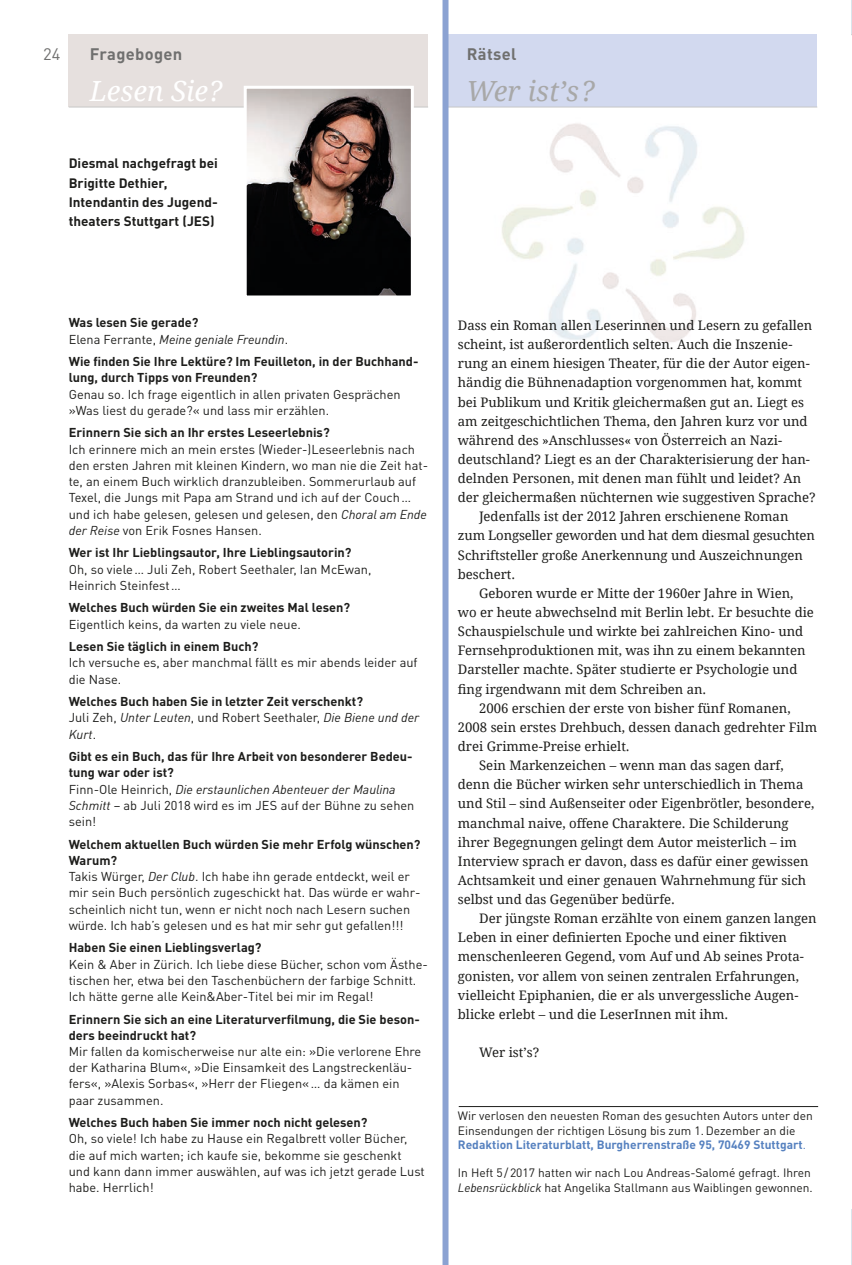
<style>
.page{position:relative;width:852px;height:1265px;background:#fff}
.page>*{position:absolute;margin:0;border:0;box-sizing:border-box;transform-origin:0 0}
.t1{font:italic 27.75px "Droid Serif";color:#fff}
.t2{font:italic 27.75px "Droid Serif";color:#a8a8a8}
.t3{font:700 16.5px "DINOT";letter-spacing:.02em;color:#70706f}
.t4{font:16.5px "DINOT";color:#70706f}
.t5{font:700 13.5px/19.2px "DINOT";color:#1d1d1b}
.t6{font:13.2px "Droid Serif";color:#1d1d1b}
.t7{font:12.75px/16.2px "DINOT";color:#1d1d1b}
.t8{font:700 12.75px/16.2px "DINOT";color:#1d1d1b}
.t9{font:italic 12.75px/16.2px "DINOT";color:#1d1d1b}
.t10{font:12px/14.2px "DINOT";color:#1d1d1b}
.s1{font-weight:700;font-style:normal}
.s2{font-style:normal}
.s3{font-style:italic}
.s4{font-weight:400}
.s5{font-weight:400;font-style:italic}
.s6{font-weight:700}
.s7{font-weight:700;color:#5681bf}
.s8{color:#5681bf}
</style>
<div class="page">
<div style="left:69px;top:35px;width:359px;height:72px;background:#e6e0de"></div>
<div style="left:445px;top:35px;width:372px;height:72px;background:#d2d9ef"></div>
<hr style="left:69px;top:107px;width:359px;height:1px;background:#c7c7c6">
<hr style="left:445px;top:107px;width:372px;height:1px;background:#c7c7c6">
<div style="left:442px;top:0;width:6px;height:1264px;background:#8ba2d2"></div>
<img style="left:502px;top:123px;width:242px;height:219px">
<img style="left:248px;top:90px;width:162px;height:204px">
<div style="left:244px;top:86px;width:170px;height:212px;border:3px solid #fff"></div>
<hr style="left:459px;top:1106px;width:359px;height:1px;background:#1d1d1b">
<hr style="left:851px;top:1208px;width:1px;height:56px;background:#dae5ec">
<hr style="left:851px;top:0;width:1px;height:35px;background:#dae5ec">
<p class="t4" style="left:43px;top:43px;width:19px">24</p>
<p class="t3" style="left:90px;top:43px;width:94px">Fragebogen</p>
<p class="t3" style="left:467px;top:43px;width:51px">Rätsel</p>
<h1 class="t1" style="left:90px;top:73px;width:134px">Lesen Sie?</h1>
<h1 class="t2" style="left:466px;top:73px;width:129px">Wer ist’s?</h1>
<p class="t5" style="left:69px;top:153px;width:151px">Diesmal nachgefragt bei<br>Brigitte Dethier,<br>Intendantin des Jugend&shy;theaters Stuttgart (JES)</p>
<p class="t9" style="left:69px;top:314px;width:221px"><span class="s1">Was lesen Sie gerade?<br></span><span class="s2">Elena Ferrante,</span> Meine geniale Freundin<span class="s2">.</span></p>
<p class="t8" style="left:69px;top:353px;width:351px">Wie finden Sie Ihre Lektüre? Im Feuilleton, in der Buchhand&shy;lung, durch Tipps von Freunden?</p>
<p class="t7" style="left:69px;top:385px;width:333px">Genau so. Ich frage eigentlich in allen privaten Gesprächen »Was liest du gerade?« und lass mir erzählen.</p>
<p class="t8" style="left:69px;top:424px;width:262px">Erinnern Sie sich an Ihr erstes Leseerlebnis?</p>
<p class="t7" style="left:69px;top:440px;width:361px">Ich erinnere mich an mein erstes (Wieder-)Leseerlebnis nach den ersten Jahren mit kleinen Kindern, wo man nie die Zeit hat&shy;te, an einem Buch wirklich dranzubleiben. Sommerurlaub auf Texel, die Jungs mit Papa am Strand und ich auf der Couch … und ich habe gelesen, gelesen und gelesen, den <span class="s3">Choral am Ende der Reise</span> von Erik Fosnes Hansen.</p>
<p class="t8" style="left:69px;top:544px;width:284px">Wer ist Ihr Lieblingsautor, Ihre Lieblingsautorin?</p>
<p class="t7" style="left:69px;top:560px;width:304px">Oh, so viele … Juli Zeh, Robert Seethaler, Ian McEwan,<br>Heinrich Steinfest …</p>
<p class="t8" style="left:69px;top:599px;width:283px">Welches Buch würden Sie ein zweites Mal lesen?</p>
<p class="t7" style="left:69px;top:615px;width:234px">Eigentlich keins, da warten zu viele neue.</p>
<p class="t8" style="left:69px;top:638px;width:191px">Lesen Sie täglich in einem Buch?</p>
<p class="t7" style="left:69px;top:654px;width:350px">Ich versuche es, aber manchmal fällt es mir abends leider auf die Nase.</p>
<p class="t8" style="left:69px;top:693px;width:352px">Welches Buch haben Sie in letzter Zeit verschenkt?<br><span class="s4">Juli Zeh,</span> <span class="s5">Unter Leuten</span><span class="s4">, und Robert Seethaler,</span> <span class="s5">Die Biene und der<br>Kurt</span><span class="s4">.</span></p>
<p class="t8" style="left:69px;top:748px;width:347px">Gibt es ein Buch, das für Ihre Arbeit von besonderer Bedeu&shy;tung war oder ist?<br><span class="s4">Finn-Ole Heinrich,</span> <span class="s5">Die erstaunlichen Abenteuer der Maulina Schmitt</span> <span class="s4">– ab Juli 2018 wird es im JES auf der Bühne zu sehen sein!</span></p>
<p class="t7" style="left:69px;top:835px;width:353px"><span class="s6">Welchem aktuellen Buch würden Sie mehr Erfolg wünschen?<br>Warum?<br></span>Takis Würger, <span class="s3">Der Club</span>. Ich habe ihn gerade entdeckt, weil er mir sein Buch persönlich zugeschickt hat. Das würde er wahr&shy;scheinlich nicht tun, wenn er nicht noch nach Lesern suchen würde. Ich hab’s gelesen und es hat mir sehr gut gefallen!!!</p>
<p class="t8" style="left:69px;top:939px;width:194px">Haben Sie einen Lieblingsverlag?</p>
<p class="t7" style="left:69px;top:955px;width:361px">Kein &amp; Aber in Zürich. Ich liebe diese Bücher, schon vom Ästhe&shy;tischen her, etwa bei den Taschenbüchern der farbige Schnitt.<br>Ich hätte gerne alle Kein&amp;Aber-Titel bei mir im Regal!</p>
<p class="t8" style="left:69px;top:1010px;width:352px">Erinnern Sie sich an eine Literaturverfilmung, die Sie beson&shy;ders beeindruckt hat?</p>
<p class="t7" style="left:69px;top:1042px;width:354px">Mir fallen da komischerweise nur alte ein: »Die verlorene Ehre der Katharina Blum«, »Die Einsamkeit des Langstreckenläu&shy;fers«, »Alexis Sorbas«, »Herr der Fliegen« … da kämen ein paar zusammen.</p>
<p class="t8" style="left:69px;top:1113px;width:300px">Welches Buch haben Sie immer noch nicht gelesen?</p>
<p class="t7" style="left:69px;top:1130px;width:358px">Oh, so viele! Ich habe zu Hause ein Regalbrett voller Bücher, die auf mich warten; ich kaufe sie, bekomme sie geschenkt und kann dann immer auswählen, auf was ich jetzt gerade Lust habe. Herrlich!</p>
<p class="t6" style="left:458px;top:317px;width:356px">Dass ein Roman allen Leserinnen und Lesern zu gefallen</p>
<p class="t6" style="left:458px;top:336px;width:336px">scheint, ist außerordentlich selten. Auch die Inszenie-</p>
<p class="t6" style="left:458px;top:355px;width:353px">rung an einem hiesigen Theater, für die der Autor eigen-</p>
<p class="t6" style="left:458px;top:374px;width:346px">händig die Bühnenadaption vorgenommen hat, kommt</p>
<p class="t6" style="left:458px;top:393px;width:348px">bei Publikum und Kritik gleichermaßen gut an. Liegt es</p>
<p class="t6" style="left:458px;top:412px;width:351px">am zeitgeschichtlichen Thema, den Jahren kurz vor und</p>
<p class="t6" style="left:458px;top:432px;width:326px">während des »Anschlusses« von Österreich an Nazi-</p>
<p class="t6" style="left:458px;top:451px;width:353px">deutschland? Liegt es an der Charakterisierung der han-</p>
<p class="t6" style="left:458px;top:470px;width:345px">delnden Personen, mit denen man fühlt und leidet? An</p>
<p class="t6" style="left:458px;top:489px;width:359px">der gleichermaßen nüchternen wie suggestiven Sprache?</p>
<p class="t6" style="left:479px;top:508px;width:311px">Jedenfalls ist der 2012 Jahren erschienene Roman</p>
<p class="t6" style="left:458px;top:527px;width:358px">zum Longseller geworden und hat dem diesmal gesuchten</p>
<p class="t6" style="left:458px;top:546px;width:346px">Schriftsteller große Anerkennung und Auszeichnungen</p>
<p class="t6" style="left:458px;top:565px;width:59px">beschert.</p>
<p class="t6" style="left:479px;top:585px;width:316px">Geboren wurde er Mitte der 1960er Jahre in Wien,</p>
<p class="t6" style="left:458px;top:604px;width:358px">wo er heute abwechselnd mit Berlin lebt. Er besuchte die</p>
<p class="t6" style="left:458px;top:623px;width:347px">Schauspielschule und wirkte bei zahlreichen Kino- und</p>
<p class="t6" style="left:458px;top:642px;width:349px">Fernsehproduktionen mit, was ihn zu einem bekannten</p>
<p class="t6" style="left:458px;top:661px;width:341px">Darsteller machte. Später studierte er Psychologie und</p>
<p class="t6" style="left:458px;top:680px;width:250px">fing irgendwann mit dem Schreiben an.</p>
<p class="t6" style="left:479px;top:699px;width:313px">2006 erschien der erste von bisher fünf Romanen,</p>
<p class="t6" style="left:458px;top:718px;width:361px">2008 sein erstes Drehbuch, dessen danach gedrehter Film</p>
<p class="t6" style="left:458px;top:738px;width:173px">drei Grimme-Preise erhielt.</p>
<p class="t6" style="left:479px;top:757px;width:306px">Sein Markenzeichen – wenn man das sagen darf,</p>
<p class="t6" style="left:458px;top:776px;width:347px">denn die Bücher wirken sehr unterschiedlich in Thema</p>
<p class="t6" style="left:458px;top:795px;width:358px">und Stil – sind Außenseiter oder Eigenbrötler, besondere,</p>
<p class="t6" style="left:458px;top:814px;width:332px">manchmal naive, offene Charaktere. Die Schilderung</p>
<p class="t6" style="left:458px;top:833px;width:340px">ihrer Begegnungen gelingt dem Autor meisterlich – im</p>
<p class="t6" style="left:458px;top:852px;width:352px">Interview sprach er davon, dass es dafür einer gewissen</p>
<p class="t6" style="left:458px;top:871px;width:350px">Achtsamkeit und einer genauen Wahrnehmung für sich</p>
<p class="t6" style="left:458px;top:891px;width:219px">selbst und das Gegenüber bedürfe.</p>
<p class="t6" style="left:479px;top:910px;width:339px">Der jüngste Roman erzählte von einem ganzen langen</p>
<p class="t6" style="left:458px;top:929px;width:331px">Leben in einer definierten Epoche und einer fiktiven</p>
<p class="t6" style="left:458px;top:948px;width:347px">menschenleeren Gegend, vom Auf und Ab seines Prota-</p>
<p class="t6" style="left:458px;top:967px;width:343px">gonisten, vor allem von seinen zentralen Erfahrungen,</p>
<p class="t6" style="left:458px;top:986px;width:342px">vielleicht Epiphanien, die er als unvergessliche Augen-</p>
<p class="t6" style="left:458px;top:1005px;width:272px">blicke erlebt – und die LeserInnen mit ihm.</p>
<p class="t6" style="left:479px;top:1044px;width:62px">Wer ist’s?</p>
<p class="t10" style="left:458px;top:1108px;width:356px">Wir verlosen den neuesten Roman des gesuchten Autors unter den<br>Einsendungen der richtigen Lösung bis zum 1. Dezember an die<br><span class="s7">Redaktion Literaturblatt, Burgherrenstraße 95, 70469 Stuttgart</span><span class="s8">.</span></p>
<p class="t10" style="left:458px;top:1165px;width:356px">In Heft 5 / 2017 hatten wir nach Lou Andreas-Salomé gefragt. Ihren<br><span class="s3">Lebensrückblick</span> hat Angelika Stallmann aus Waiblingen gewonnen.</p>
</div>
